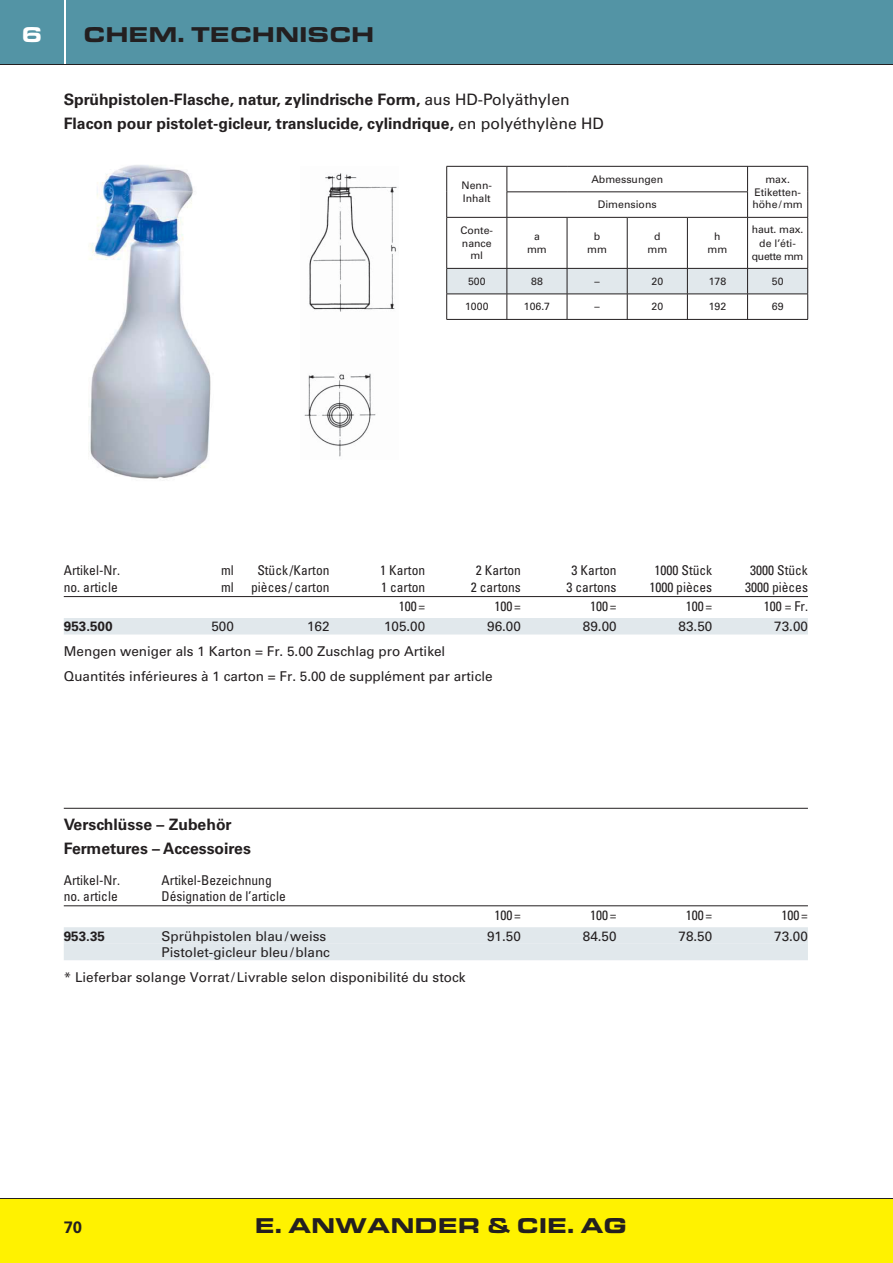
<style>
.page{position:relative;width:893px;height:1263px;background:#fff}
.page>*{position:absolute;margin:0;border:0;box-sizing:border-box;transform-origin:0 0}
.t1{font:700 expanded 21px "Eurostile BQ";color:#231f20}
.t2{font:700 expanded 21px "Eurostile BQ";color:#fff}
.t3{font:700 16.5px "Univers LT Std";color:#231f20}
.t4{font:700 15.75px/24.5px "Univers LT Std";color:#231f20}
.t5{font:13.5px/25px "Univers LT Std";color:#231f20}
.t6{font:condensed 13.5px "Univers LT Std";color:#231f20}
.t7{font:700 13.5px "Univers LT Std";color:#231f20}
.t8{font:10.5px/12.8px "Univers LT Std";color:#231f20;text-align:center}
.s1{font-weight:400}
</style>
<div class="page">
<div style="left:67px;top:0;width:826px;height:64px;background:#5394a5"></div>
<div style="left:0;top:1199px;width:893px;height:64px;background:#fff200"></div>
<div style="left:0;top:0;width:64px;height:64px;background:#5394a5"></div>
<hr style="left:0;top:1198px;width:893px;height:1px;background:#231f20">
<hr style="left:0;top:64px;width:893px;height:1px;background:#231f20">
<hr style="left:64px;top:596px;width:744px;height:1px;background:#231f20">
<div style="left:64px;top:618px;width:744px;height:16px;background:#e1e8ec"></div>
<hr style="left:446px;top:166px;width:61px;height:1px;background:#231f20">
<hr style="left:507px;top:166px;width:60px;height:1px;background:#231f20">
<hr style="left:567px;top:166px;width:241px;height:1px;background:#231f20">
<svg style="left:446px;top:167px;width:1px;height:50px"></svg>
<hr style="left:507px;top:192px;width:60px;height:1px;background:#231f20">
<svg style="left:507px;top:167px;width:1px;height:50px"></svg>
<hr style="left:567px;top:192px;width:181px;height:1px;background:#231f20">
<svg style="left:747px;top:167px;width:1px;height:50px"></svg>
<svg style="left:807px;top:167px;width:1px;height:50px"></svg>
<hr style="left:446px;top:217px;width:61px;height:1px;background:#231f20">
<hr style="left:446px;top:218px;width:1px;height:50px;background:#231f20">
<hr style="left:507px;top:217px;width:60px;height:1px;background:#231f20">
<hr style="left:507px;top:218px;width:1px;height:50px;background:#231f20">
<hr style="left:567px;top:217px;width:60px;height:1px;background:#231f20">
<hr style="left:567px;top:218px;width:1px;height:50px;background:#231f20">
<hr style="left:627px;top:217px;width:60px;height:1px;background:#231f20">
<hr style="left:627px;top:218px;width:1px;height:50px;background:#231f20">
<hr style="left:687px;top:217px;width:61px;height:1px;background:#231f20">
<hr style="left:687px;top:218px;width:1px;height:50px;background:#231f20">
<hr style="left:748px;top:217px;width:60px;height:1px;background:#231f20">
<hr style="left:747px;top:218px;width:1px;height:50px;background:#231f20">
<hr style="left:807px;top:218px;width:1px;height:50px;background:#231f20">
<svg style="left:446px;top:268px;width:362px;height:51px"></svg>
<hr style="left:446px;top:319px;width:121px;height:1px;background:#231f20">
<hr style="left:567px;top:319px;width:241px;height:1px;background:#231f20">
<img style="left:89px;top:165px;width:122px;height:314px">
<img style="left:304px;top:173px;width:93px;height:284px">
<hr style="left:64px;top:808px;width:744px;height:1px;background:#231f20">
<hr style="left:64px;top:905px;width:744px;height:1px;background:#231f20">
<div style="left:64px;top:927px;width:744px;height:17px;background:#e1e8ec"></div>
<div style="left:64px;top:944px;width:744px;height:16px;background:#e1e8ec"></div>
<h1 class="t2" style="left:22px;top:27px;width:22px">6</h1>
<h1 class="t1" style="left:84px;top:27px;width:292px">CHEM. TECHNISCH</h1>
<p class="t4" style="left:64px;top:88px;width:542px">Sprühpistolen-Flasche, natur, zylindrische Form, <span class="s1">aus HD-Polyäthylen<br></span>Flacon pour pistolet-gicleur, translucide, cylindrique, <span class="s1">en polyéthylène HD</span></p>
<p class="t8" style="left:462px;top:180px;width:32px;text-align:left">Nenn-<br>Inhalt</p>
<p class="t8" style="left:591px;top:173px;width:73px">Abmessungen</p>
<p class="t8" style="left:754px;top:173px;width:48px">max.<br>Etiketten-</p>
<p class="t8" style="left:598px;top:199px;width:60px">Dimensions</p>
<p class="t8" style="left:752px;top:199px;width:52px">höhe / mm</p>
<p class="t8" style="left:460px;top:224px;width:34px">Conte&shy;nance ml</p>
<p class="t8" style="left:527px;top:231px;width:21px">a mm</p>
<p class="t8" style="left:587px;top:231px;width:21px">b mm</p>
<p class="t8" style="left:647px;top:231px;width:21px">d mm</p>
<p class="t8" style="left:708px;top:231px;width:21px">h mm</p>
<p class="t8" style="left:752px;top:223px;width:53px;line-height:13.5px">haut. max. de l’éti&shy;quette mm</p>
<p class="t8" style="left:468px;top:275px;width:19px">500</p>
<p class="t8" style="left:531px;top:275px;width:13px">88</p>
<p class="t8" style="left:594px;top:275px;width:7px">–</p>
<p class="t8" style="left:651px;top:275px;width:13px">20</p>
<p class="t8" style="left:709px;top:275px;width:19px">178</p>
<p class="t8" style="left:772px;top:275px;width:13px">50</p>
<p class="t8" style="left:465px;top:301px;width:25px">1000</p>
<p class="t8" style="left:524px;top:301px;width:28px">106.7</p>
<p class="t8" style="left:594px;top:301px;width:7px">–</p>
<p class="t8" style="left:651px;top:301px;width:13px">20</p>
<p class="t8" style="left:709px;top:301px;width:19px">192</p>
<p class="t8" style="left:772px;top:301px;width:13px">69</p>
<p class="t6" style="left:64px;top:564px;width:58px">Artikel-Nr.</p>
<p class="t6" style="left:221px;top:564px;width:14px">ml</p>
<p class="t6" style="left:257px;top:564px;width:74px">Stück /Karton</p>
<p class="t6" style="left:380px;top:564px;width:46px">1 Karton</p>
<p class="t6" style="left:476px;top:564px;width:46px">2 Karton</p>
<p class="t6" style="left:572px;top:564px;width:46px">3 Karton</p>
<p class="t6" style="left:654px;top:564px;width:59px">1000 Stück</p>
<p class="t6" style="left:750px;top:564px;width:59px">3000 Stück</p>
<p class="t6" style="left:64px;top:581px;width:55px">no. article</p>
<p class="t6" style="left:221px;top:581px;width:14px">ml</p>
<p class="t6" style="left:251px;top:581px;width:80px">pièces / carton</p>
<p class="t6" style="left:381px;top:581px;width:46px">1 carton</p>
<p class="t6" style="left:471px;top:581px;width:52px">2 cartons</p>
<p class="t6" style="left:566px;top:581px;width:52px">3 cartons</p>
<p class="t6" style="left:649px;top:581px;width:64px">1000 pièces</p>
<p class="t6" style="left:745px;top:581px;width:64px">3000 pièces</p>
<p class="t6" style="left:399px;top:599px;width:28px">100 =</p>
<p class="t6" style="left:495px;top:599px;width:28px">100 =</p>
<p class="t6" style="left:590px;top:599px;width:28px">100 =</p>
<p class="t6" style="left:686px;top:599px;width:28px">100 =</p>
<p class="t6" style="left:764px;top:599px;width:46px">100 = Fr.</p>
<p class="t7" style="left:64px;top:620px;width:50px">953.500</p>
<p class="t5" style="left:211px;top:615px;width:24px">500</p>
<p class="t5" style="left:307px;top:615px;width:24px">162</p>
<p class="t5" style="left:384px;top:615px;width:43px">105.00</p>
<p class="t5" style="left:487px;top:615px;width:35px">96.00</p>
<p class="t5" style="left:583px;top:615px;width:35px">89.00</p>
<p class="t5" style="left:679px;top:615px;width:35px">83.50</p>
<p class="t5" style="left:774px;top:615px;width:35px">73.00</p>
<p class="t5" style="left:64px;top:640px;width:430px">Mengen weniger als 1 Karton = Fr. 5.00 Zuschlag pro Artikel<br>Quantités inférieures à 1 carton = Fr. 5.00 de supplément par article</p>
<p class="t4" style="left:64px;top:813px;width:189px">Verschlüsse – Zubehör<br>Fermetures – Accessoires</p>
<p class="t6" style="left:64px;top:873px;width:58px">Artikel-Nr.</p>
<p class="t6" style="left:162px;top:873px;width:112px">Artikel-Bezeichnung</p>
<p class="t6" style="left:64px;top:890px;width:55px">no. article</p>
<p class="t6" style="left:162px;top:890px;width:126px">Désignation de l’article</p>
<p class="t6" style="left:494px;top:908px;width:28px">100 =</p>
<p class="t6" style="left:590px;top:908px;width:28px">100 =</p>
<p class="t6" style="left:686px;top:908px;width:28px">100 =</p>
<p class="t6" style="left:781px;top:908px;width:28px">100 =</p>
<p class="t7" style="left:64px;top:929px;width:43px">953.35</p>
<p class="t5" style="left:162px;top:924px;width:166px">Sprühpistolen blau / weiss</p>
<p class="t5" style="left:487px;top:924px;width:35px">91.50</p>
<p class="t5" style="left:583px;top:924px;width:35px">84.50</p>
<p class="t5" style="left:678px;top:924px;width:35px">78.50</p>
<p class="t5" style="left:774px;top:924px;width:35px">73.00</p>
<p class="t5" style="left:64px;top:940px;width:403px;text-indent:98px">Pistolet-gicleur bleu / blanc<br>* Lieferbar solange Vorrat / Livrable selon disponibilité du stock</p>
<p class="t3" style="left:64px;top:1219px;width:20px">70</p>
<h1 class="t1" style="left:255px;top:1218px;width:373px">E. ANWANDER &amp; CIE. AG</h1>
</div>
